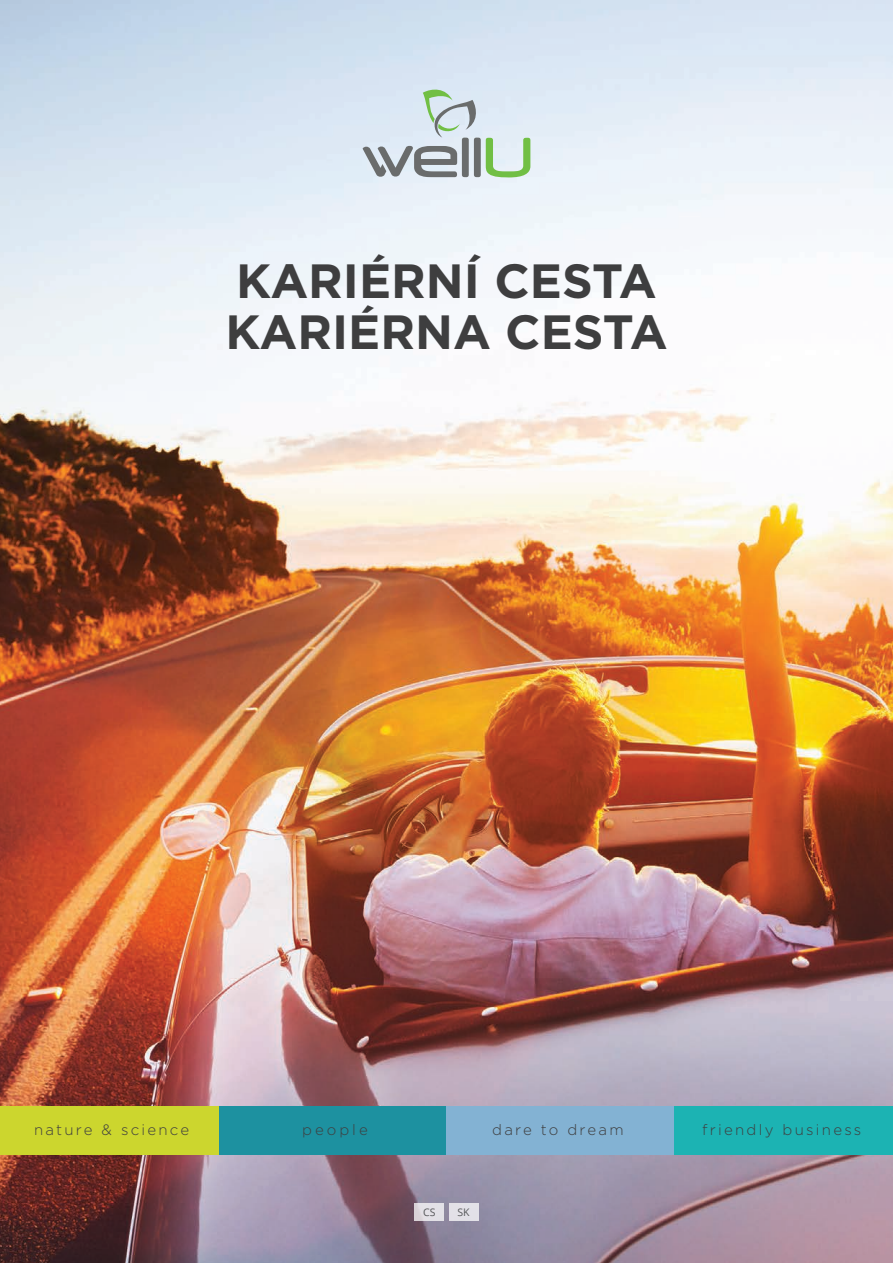
<style>
.page{position:relative;width:893px;height:1263px;background:#fff}
.page>*{position:absolute;margin:0;border:0;box-sizing:border-box;transform-origin:0 0}
.t1{font:700 48px "Gotham";color:#3e3e3f}
.t2{font:300 15px "Gotham";letter-spacing:.15em;color:#3e3e3f}
.t3{font:10.5px "Open Sans";color:#57585a}
</style>
<div class="page">
<img style="left:0;top:0;width:893px;height:1263px">
<div style="left:0;top:1106px;width:219px;height:49px;background:#ccd62e"></div>
<div style="left:219px;top:1106px;width:228px;height:49px;background:#1d91a0"></div>
<div style="left:674px;top:1106px;width:219px;height:49px;background:#1cb3b3"></div>
<div style="left:446px;top:1106px;width:228px;height:49px;background:#83b2d3"></div>
<div style="left:449px;top:1203px;width:29px;height:17px;background:#e3e1e7"></div>
<svg style="left:415px;top:1203px;width:29px;height:17px"></svg>
<svg style="left:363px;top:87px;width:167px;height:90px;background:#c5d3d4"></svg>
<p class="t1" style="left:236px;top:249px;width:422px">KARIÉRNÍ CESTA</p>
<p class="t1" style="left:225px;top:300px;width:444px">KARIÉRNA CESTA</p>
<p class="t2" style="left:34px;top:1120px;width:157px">nature &amp; science</p>
<p class="t2" style="left:302px;top:1120px;width:67px">people</p>
<p class="t2" style="left:492px;top:1120px;width:133px">dare to dream</p>
<p class="t2" style="left:702px;top:1120px;width:161px">friendly business</p>
<p class="t3" style="left:423px;top:1205px;width:14px">CS</p>
<p class="t3" style="left:457px;top:1205px;width:14px">SK</p>
</div>
